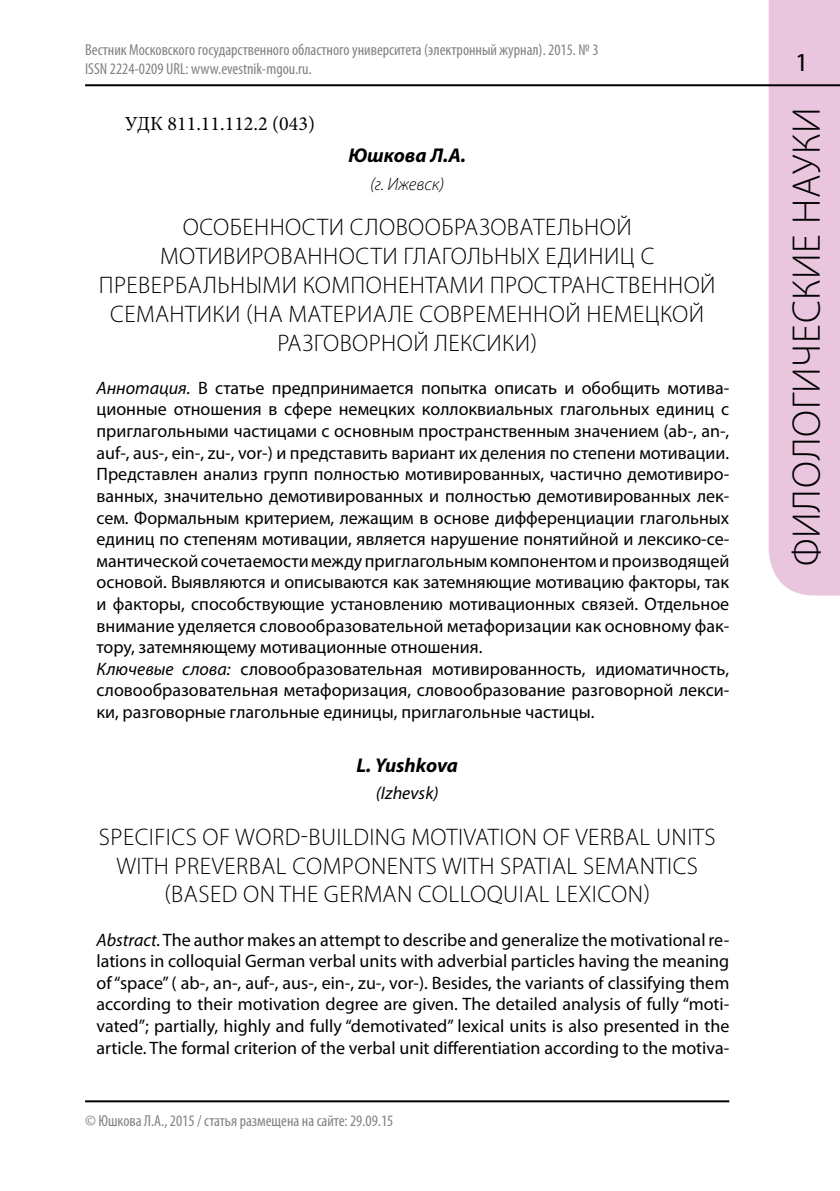
<style>
.page{position:relative;width:840px;height:1191px;background:#fff}
.page>*{position:absolute;margin:0;border:0;box-sizing:border-box;transform-origin:0 0}
.t1{font:300 40px "Myriad Pro";letter-spacing:.02em;color:#000}
.t2{font:300 24px/28.8px "Myriad Pro";letter-spacing:.02em;color:#000}
.t3{font:20px "Minion Pro";color:#000}
.t4{font:italic 700 20px "Myriad Pro";color:#000}
.t5{font:18px/21.6px "Myriad Pro";color:#000}
.t6{font:italic 300 18px "Myriad Pro";color:#000}
.t7{font:italic 18px "Myriad Pro";color:#000}
.t8{font:condensed 16px/19.2px "Myriad Pro";color:#808284}
.s1{font-style:italic}
</style>
<div class="page">
<div style="left:768px;top:0;width:71px;height:595px;background:#e9c5de"></div>
<hr style="left:85px;top:84px;width:754px;height:2px;background:#000">
<hr style="left:85px;top:1100px;width:644px;height:2px;background:#000">
<svg style="left:797px;top:54px;width:6px;height:17px"></svg>
<p class="t8" style="left:85px;top:39px;width:514px">Вестник Московского государственного областного университета (электронный журнал). 2015. № 3<br>ISSN 2224-0209 URL: www.evestnik-mgou.ru.</p>
<p class="t3" style="left:125px;top:110px;width:191px">УДК 811.11.112.2 (043)</p>
<p class="t4" style="left:348px;top:143px;width:119px">Юшкова Л.А.</p>
<p class="t6" style="left:370px;top:173px;width:76px">(г. Ижевск)</p>
<h2 class="t2" style="left:99px;top:213px;width:618px;text-align:center">ОСОБЕННОСТИ СЛОВООБРАЗОВАТЕЛЬНОЙ МОТИВИРОВАННОСТИ ГЛАГОЛЬНЫХ ЕДИНИЦ С ПРЕВЕРБАЛЬНЫМИ КОМПОНЕНТАМИ ПРОСТРАНСТВЕННОЙ СЕМАНТИКИ (НА МАТЕРИАЛЕ СОВРЕМЕННОЙ НЕМЕЦКОЙ РАЗГОВОРНОЙ ЛЕКСИКИ)</h2>
<p class="t5" style="left:96px;top:377px;width:634px"><span class="s1">Аннотация.</span> В статье предпринимается попытка описать и обобщить мотива&shy;ционные отношения в сфере немецких коллоквиальных глагольных единиц с приглагольными частицами с основным пространственным значением (ab-, an-, auf-, aus-, ein-, zu-, vor-) и представить вариант их деления по степени мотивации.<br>Представлен анализ групп полностью мотивированных, частично демотивиро&shy;ванных, значительно демотивированных и полностью демотивированных лек&shy;сем. Формальным критерием, лежащим в основе дифференциации глагольных единиц по степеням мотивации, является нарушение понятийной и лексико-се&shy;мантической сочетаемости между приглагольным компонентом и производящей основой. Выявляются и описываются как затемняющие мотивацию факторы, так и факторы, способствующие установлению мотивационных связей. Отдельное внимание уделяется словообразовательной метафоризации как основному фак&shy;тору, затемняющему мотивационные отношения.<br><span class="s1">Ключевые слова:</span> словообразовательная мотивированность, идиоматичность, словообразовательная метафоризация, словообразование разговорной лекси&shy;ки, разговорные глагольные единицы, приглагольные частицы.</p>
<p class="t4" style="left:356px;top:752px;width:103px">L. Yushkova</p>
<p class="t7" style="left:375px;top:782px;width:64px">(Izhevsk)</p>
<h2 class="t2" style="left:116px;top:822px;width:598px;text-indent:-18px">SPECIFICS OF WORD-BUILDING MOTIVATION OF VERBAL UNITS<br>WITH PREVERBAL COMPONEN</h2>
<h2 class="t2" style="left:164px;top:851px;width:535px;text-indent:250px">TS WITH SPATI AL SEMANTICS (BASED ON THE GERMAN COLLOQUIAL LEXICON)</h2>
<p class="t5" style="left:96px;top:928px;width:634px;text-align:justify"><span class="s1">Abstract.</span> The author makes an attempt to describe and generalize the motivational re&shy;lations in colloquial German verbal units with adverbial particles having the meaning of “space” ( ab-, an-, auf-, aus-, ein-, zu-, vor-). Besides, the variants of classifying them according to their motivation degree are given. The detailed analysis of fully “moti&shy;vated”; partially, highly and fully “demotivated” lexical units is also presented in the article. The formal criterion of the verbal unit differentiation according to the motiva-</p>
<p class="t8" style="left:85px;top:1111px;width:309px">© Юшкова Л.А., 2015 / статья размещена на сайте: 29.09.15</p>
<h1 class="t1" style="left:782px;top:566px;width:461px;rotate:-90deg">ФИЛОЛОГИЧЕСКИЕ НАУКИ</h1>
</div>
